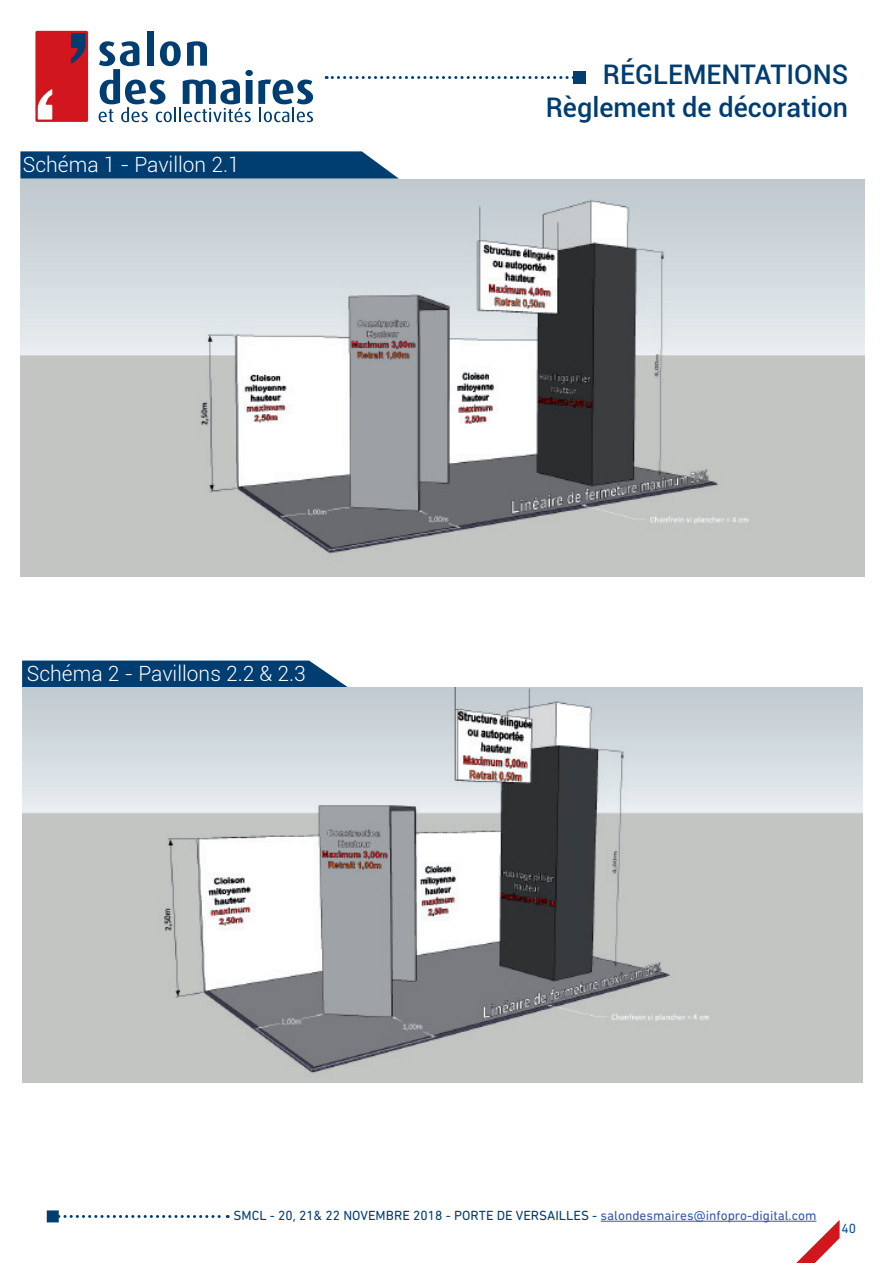
<style>
.page{position:relative;width:893px;height:1263px;background:#fff}
.page>*{position:absolute;margin:0;border:0;box-sizing:border-box;transform-origin:0 0}
.t1{font:500 27px/33px "Roboto";color:#003d71}
.t2{font:300 21px "Roboto";color:#fff}
.t3{font:13.5px "DIN Next Rounded LT Pro";color:#003d71}
.t4{font:13.5px "DIN Next Rounded LT Pro";color:#3656a5}
.t5{font:13.5px "DIN Next Rounded LT Pro";color:#0d4da1}
.s1{color:#003d71}
</style>
<div class="page">
<div style="left:35px;top:31px;width:53px;height:91px;background:#d1161e;border-radius:2px"></div>
<div style="left:147px;top:31px;width:6px;height:35px;background:#003d71"></div>
<svg style="left:99px;top:41px;width:214px;height:81px"></svg>
<svg style="left:38px;top:89px;width:14px;height:31px"></svg>
<svg style="left:71px;top:33px;width:15px;height:31px"></svg>
<svg style="left:59px;top:1215px;width:169px;height:3px"></svg>
<div style="left:47px;top:1210px;width:12px;height:12px;background:#003d71"></div>
<hr style="left:601px;top:1221px;width:215px;height:1px;background:#3656a5">
<svg style="left:796px;top:1220px;width:44px;height:43px"></svg>
<svg style="left:326px;top:76px;width:247px;height:3px"></svg>
<div style="left:573px;top:72px;width:12px;height:12px;background:#003d71"></div>
<svg style="left:20px;top:151px;width:379px;height:28px;background:#134b7b"></svg>
<svg style="left:22px;top:660px;width:327px;height:28px;background:#1b517f"></svg>
<img style="left:20px;top:180px;width:844px;height:396px">
<img style="left:22px;top:688px;width:840px;height:394px">
<h2 class="t2" style="left:23px;top:150px;width:218px">Schéma 1 - Pavillon 2.1</h2>
<h2 class="t2" style="left:27px;top:659px;width:281px">Schéma 2 - Pavillons 2.2 &amp; 2.3</h2>
<h1 class="t1" style="left:546px;top:57px;width:304px;text-indent:57px">rÉglementations<br>Règlement de décoration</h1>
<p class="t3" style="left:234px;top:1207px;width:291px">SMCL - 20, 21&amp; 22 NOVEMBRE 2018 - porte de vers</p>
<p class="t3" style="left:547px;top:1207px;width:20px">ailles</p>
<p class="t4" style="left:592px;top:1207px;width:226px"><span class="s1">-</span> salondesmaires@infopro-digital.com</p>
<p class="t5" style="left:841px;top:1220px;width:16px">40</p>
</div>
